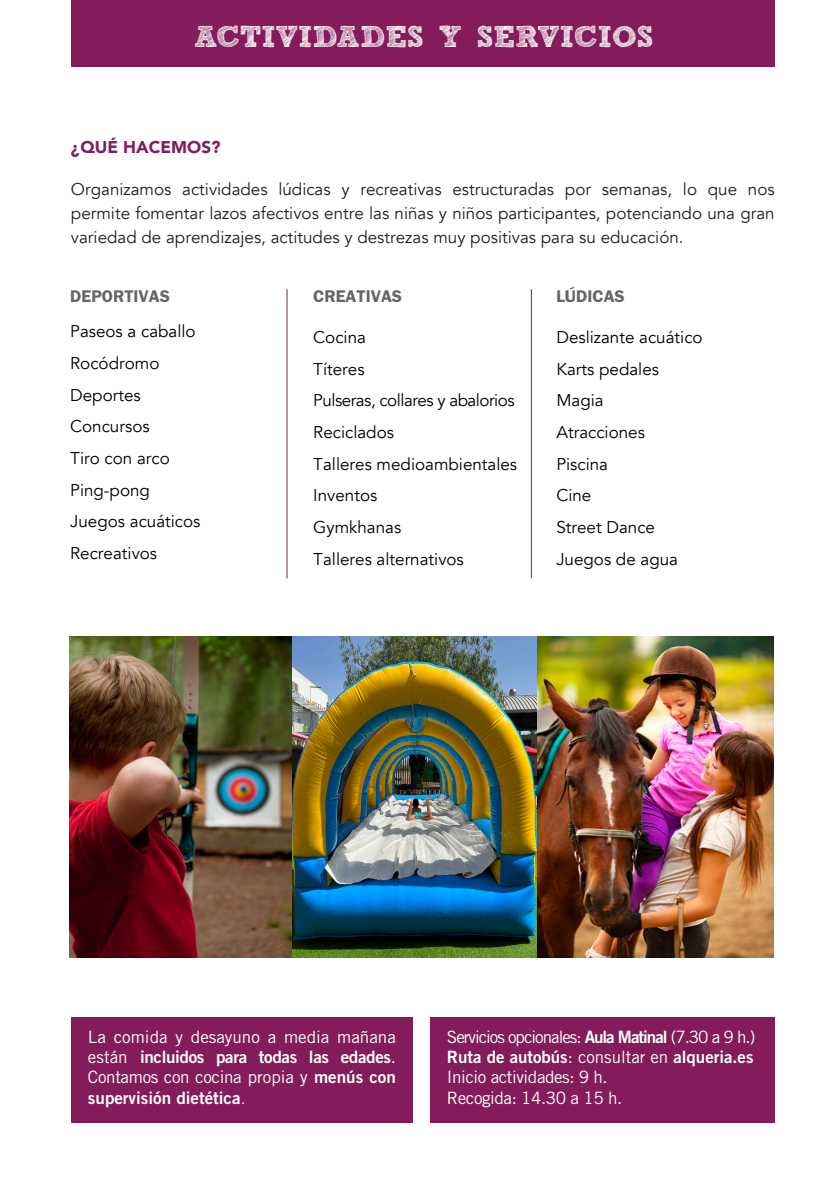
<style>
.page{position:relative;width:840px;height:1191px;background:#fff}
.page>*{position:absolute;margin:0;border:0;box-sizing:border-box;transform-origin:0 0}
.t1{font:700 30px "freeversion Sketch Block";color:#fff}
.t2{font:17px/31.6px "Avenir";color:#000}
.t3{font:17px/24px "Avenir";color:#231f20;text-align:justify}
.t4{font:17px/20.4px "Trade Gothic LT Std";letter-spacing:-.025em;color:#fff}
.t5{font:17px "Trade Gothic LT Std Bd 2";color:#fff}
.t6{font:17px "Trade Gothic LT Std";letter-spacing:-.06em;color:#fff}
.t7{font:17px "Trade Gothic LT Std Bd 2";letter-spacing:-.02em;color:#fff}
.t8{font:17px "Trade Gothic LT Std";color:#fff}
.t9{font:600 17px "ITC Franklin Gothic Std";color:#656467}
.t10{font:900 17px "Avenir";color:#841c5b}
.s1{font-family:"Trade Gothic LT Std"}
.s2{font-family:"Trade Gothic LT Std Bd 2"}
.s3{font-family:"Trade Gothic LT Std";font-weight:300}
</style>
<div class="page">
<div style="left:71px;top:0;width:703px;height:67px;background:#841c5b"></div>
<div style="left:71px;top:1017px;width:341px;height:106px;background:#841c5b"></div>
<div style="left:429px;top:1017px;width:344px;height:106px;background:#841c5b"></div>
<hr style="left:286px;top:289px;width:1px;height:289px;background:#841c5b">
<hr style="left:530px;top:289px;width:1px;height:289px;background:#841c5b">
<img style="left:536px;top:636px;width:237px;height:321px">
<img style="left:70px;top:636px;width:466px;height:321px">
<h1 class="t1" style="left:194px;top:25px;width:460px">ACTIVIDADES Y SERVICIOS</h1>
<p class="t10" style="left:71px;top:132px;width:151px">¿QUÉ HACEMOS?</p>
<p class="t3" style="left:71px;top:177px;width:704px">Organizamos actividades lúdicas y recreativas estructuradas por semanas, lo que nos permite fomentar lazos afectivos entre las niñas y niños participantes, potenciando una gran variedad de aprendizajes, actitudes y destrezas muy positivas para su educación.</p>
<p class="t9" style="left:70px;top:286px;width:101px">DEPORTIVAS</p>
<p class="t2" style="left:70px;top:316px;width:132px">Paseos a caballo<br>Rocódromo<br>Deportes<br>Concursos<br>Tiro con arco<br>Ping-pong<br>Juegos acuáticos<br>Recreativos</p>
<p class="t9" style="left:313px;top:286px;width:90px">CREATIVAS</p>
<p class="t2" style="left:313px;top:321px;width:205px">Cocina<br>Títeres<br>Pulseras, collares y abalorios<br>Reciclados<br>Talleres medioambientales<br>Inventos<br>Gymkhanas<br>Talleres alternativos</p>
<p class="t9" style="left:556px;top:286px;width:70px">LÚDICAS</p>
<p class="t2" style="left:556px;top:321px;width:148px">Deslizante acuático<br>Karts pedales<br>Magia<br>Atracciones<br>Piscina<br>Cine<br>Street Dance<br>Juegos de agua</p>
<p class="t8" style="left:88px;top:1026px;width:309px">La comida y desayuno a media mañana</p>
<p class="t7" style="left:88px;top:1046px;width:309px"><span class="s1">están</span> incluidos para todas las edades<span class="s1">.</span></p>
<p class="t4" style="left:88px;top:1067px;width:309px">Contamos con cocina propia y <span class="s2">menús con</span></p>
<p class="t5" style="left:88px;top:1087px;width:159px">supervisión dietética<span class="s3">.</span></p>
<p class="t6" style="left:446px;top:1026px;width:310px">Servicios opcionales: <span class="s2">Aula Matinal</span> (7.30 a 9 h.)</p>
<p class="t5" style="left:446px;top:1046px;width:308px">Ruta de autobús<span class="s1">: consultar en</span> alqueria.es</p>
<p class="t4" style="left:446px;top:1067px;width:177px">Inicio actividades: 9 h.<br>Recogida: 14.30 a 15 h.</p>
</div>
